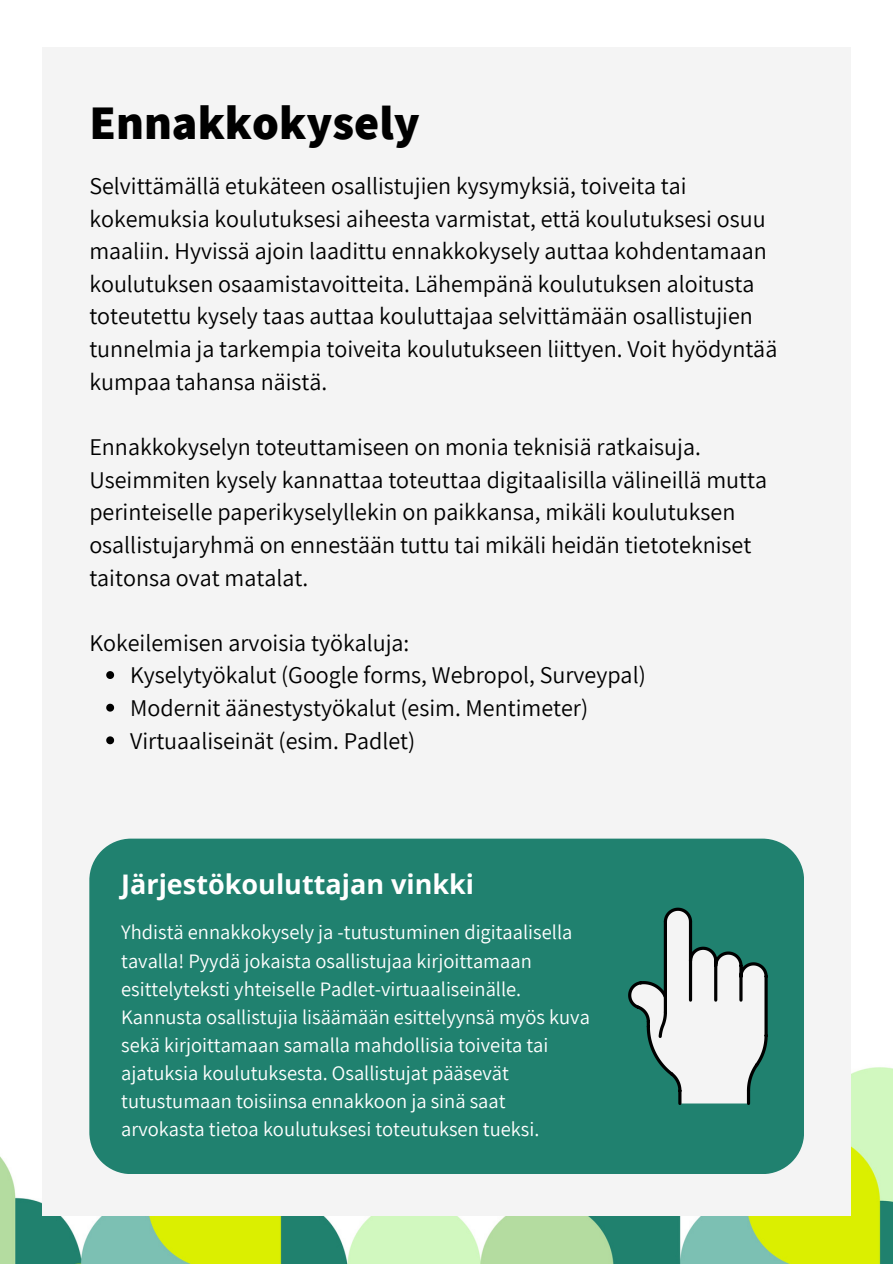
<style>
.page{position:relative;width:893px;height:1264px;background:#fff}
.page>*{position:absolute;margin:0;border:0;box-sizing:border-box;transform-origin:0 0}
.t1{font:800 48px "Assistant";color:#000}
.t2{font:700 27px "Open Sans";color:#fff}
.t3{font:24px/32.7px "Assistant";color:#000}
.t4{font:20.55px/28.2px "Assistant";color:#fff}
</style>
<div class="page">
<img style="left:0;top:672px;width:892px;height:591px">
<div style="left:42px;top:48px;width:808px;height:1167px;background:#f4f4f4"></div>
<svg style="left:106px;top:671px;width:8px;height:8px"></svg>
<svg style="left:106px;top:703px;width:8px;height:8px"></svg>
<svg style="left:106px;top:736px;width:8px;height:8px"></svg>
<div style="left:89px;top:838px;width:715px;height:336px;background:#20816f"></div>
<svg style="left:628px;top:907px;width:139px;height:197px"></svg>
<p class="t1" style="left:89px;top:90px;width:332px">Ennakkokysely</p>
<p class="t3" style="left:89px;top:169px;width:689px">Selvittämällä etukäteen osallistujien kysymyksiä, toiveita tai kokemuksia koulutuksesi aiheesta varmistat, että koulutuksesi osuu maaliin. Hyvissä ajoin laadittu ennakkokysely auttaa kohdentamaan koulutuksen osaamistavoitteita. Lähempänä koulutuksen aloitusta toteutettu kysely taas auttaa kouluttajaa selvittämään osallistujien tunnelmia ja tarkempia toiveita koulutukseen liittyen. Voit hyödyntää kumpaa tahansa näistä.</p>
<p class="t3" style="left:89px;top:430px;width:679px">Ennakkokyselyn toteuttamiseen on monia teknisiä ratkaisuja.<br>Useimmiten kysely kannattaa toteuttaa digitaalisilla välineillä mutta perinteiselle paperikyselyllekin on paikkansa, mikäli koulutuksen osallistujaryhmä on ennestään tuttu tai mikäli heidän tietotekniset taitonsa ovat matalat.</p>
<p class="t3" style="left:89px;top:625px;width:321px">Kokeilemisen arvoisia työkaluja:</p>
<p class="t3" style="left:130px;top:658px;width:517px">Kyselytyökalut (Google forms, Webropol, Surveypal)</p>
<p class="t3" style="left:130px;top:691px;width:459px">Modernit äänestystyökalut (esim. Mentimeter)</p>
<p class="t3" style="left:130px;top:723px;width:287px">Virtuaaliseinät (esim. Padlet)</p>
<p class="t2" style="left:121px;top:864px;width:354px">Järjestökouluttajan vinkki</p>
<p class="t4" style="left:121px;top:917px;width:470px">Yhdistä ennakkokysely ja -tutustuminen digitaalisella tavalla! Pyydä jokaista osallistujaa kirjoittamaan esittelyteksti yhteiselle Padlet-virtuaaliseinälle.<br>Kannusta osallistujia lisäämään esittelyynsä myös kuva sekä kirjoittamaan samalla mahdollisia toiveita tai ajatuksia koulutuksesta. Osallistujat pääsevät tutustumaan toisiinsa ennakkoon ja sinä saat arvokasta tietoa koulutuksesi toteutuksen tueksi.</p>
</div>
